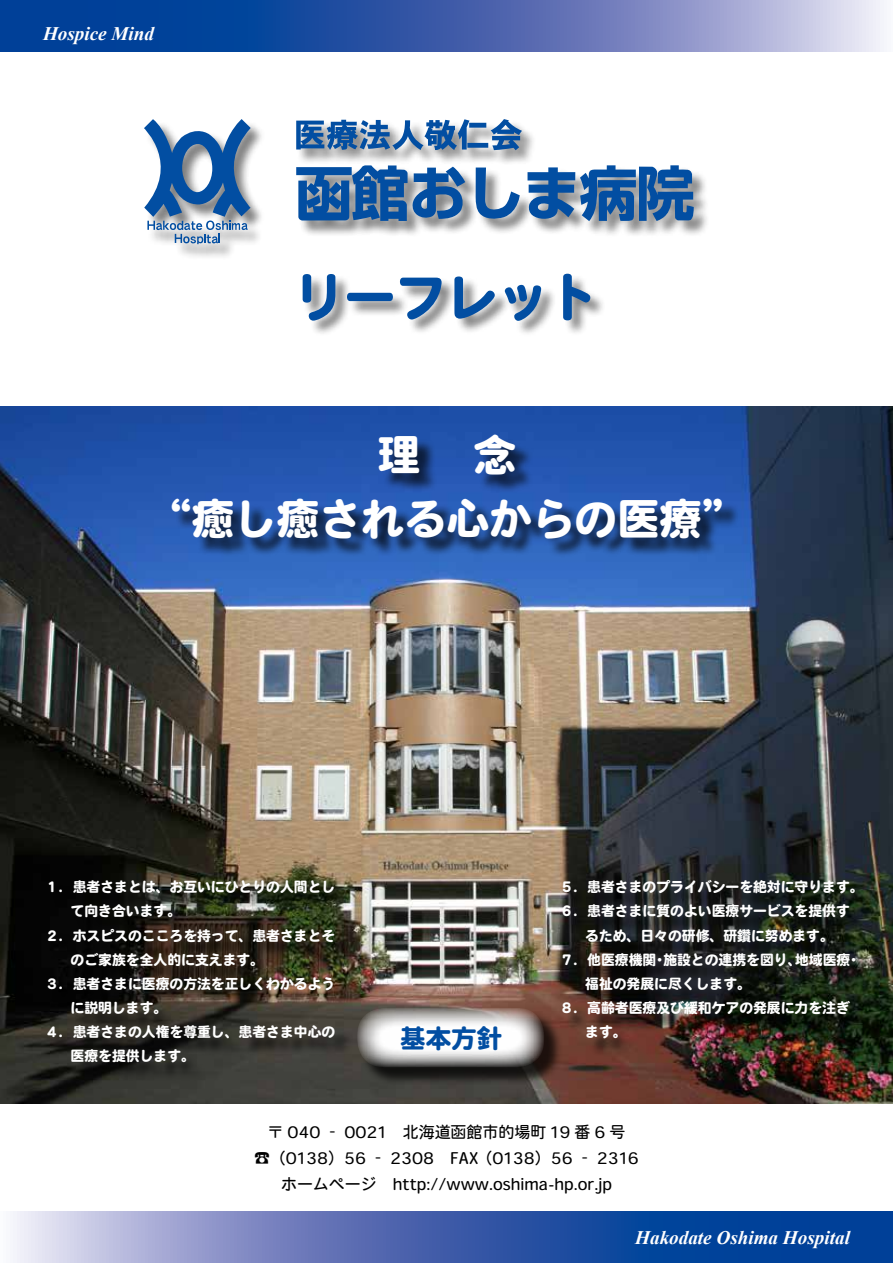
<style>
.page{position:relative;width:893px;height:1263px;background:#fff}
.page>*{position:absolute;margin:0;border:0;box-sizing:border-box;transform-origin:0 0}
.t1{font:51px "Heisei Maru Go Std W8";color:#024ea2}
.t2{font:42.45px/63.8px "Heisei Maru Go Std W8";color:#fff;text-align:center}
.t3{font:25.5px "Heisei Maru Go Std W8";color:#024ea2}
.t4{font:italic 700 19.2px "Times New Roman";color:#fff}
.t5{font:15.9px/25.5px "Heisei Maru Go Std W4";color:#000;text-align:center}
.t6{font:13.8px "Heisei Maru Go Std W8";color:#fff}
</style>
<div class="page">
<svg style="left:0;top:0;width:884px;height:51px;background:#4d6eb2"></svg>
<svg style="left:13px;top:1212px;width:880px;height:51px;background:#4f70b3"></svg>
<img style="left:0;top:406px;width:893px;height:697px">
<div style="left:145px;top:120px;width:565px;height:140px;background:#000;opacity:.5"></div>
<svg style="left:144px;top:119px;width:107px;height:125px"></svg>
<svg style="left:296px;top:119px;width:226px;height:31px"></svg>
<svg style="left:476px;top:168px;width:44px;height:52px"></svg>
<svg style="left:527px;top:165px;width:167px;height:56px;background:#4d7bae"></svg>
<svg style="left:296px;top:165px;width:169px;height:56px;background:#4878ac"></svg>
<div style="left:303px;top:275px;width:304px;height:62px;background:#000;opacity:.5"></div>
<div style="left:359px;top:1010px;width:204px;height:76px;background:#000;opacity:.75"></div>
<svg style="left:357px;top:1008px;width:187px;height:59px"></svg>
<div style="left:175px;top:438px;width:565px;height:119px;background:#000;opacity:.75"></div>
<div style="left:51px;top:883px;width:302px;height:198px;background:#000;opacity:.75"></div>
<div style="left:566px;top:883px;width:308px;height:173px;background:#000;opacity:.75"></div>
<h3 class="t4" style="left:43px;top:21px;width:113px">Hospice Mind</h3>
<h1 class="t1" style="left:293px;top:269px;width:308px">リーフレット</h1>
<h2 class="t2" style="left:149px;top:425px;width:597px">理 念<br>“癒し癒される心からの医療”</h2>
<p class="t6" style="left:45px;top:879px;width:292px">１．患者さまとは、お互いにひとりの人間とし</p>
<p class="t6" style="left:71px;top:903px;width:112px">て向き合います。</p>
<p class="t6" style="left:45px;top:928px;width:292px">２．ホスピスのこころを持って、患者さまとそ</p>
<p class="t6" style="left:71px;top:952px;width:195px">のご家族を全人的に支えます。</p>
<p class="t6" style="left:45px;top:976px;width:292px">３．患者さまに医療の方法を正しくわかるよう</p>
<p class="t6" style="left:71px;top:1000px;width:98px">に説明します。</p>
<p class="t6" style="left:45px;top:1024px;width:292px">４．患者さまの人権を尊重し、患者さま中心の</p>
<p class="t6" style="left:71px;top:1048px;width:126px">医療を提供します。</p>
<p class="t6" style="left:560px;top:879px;width:306px">５．患者さまのプライバシーを絶対に守ります。</p>
<p class="t6" style="left:560px;top:903px;width:292px">６．患者さまに質のよい医療サービスを提供す</p>
<p class="t6" style="left:585px;top:928px;width:250px">るため、日々の研修、研鑽に努めます。</p>
<p class="t6" style="left:560px;top:952px;width:303px">７．他医療機関・施設との連携を図り、地域医療・</p>
<p class="t6" style="left:585px;top:976px;width:167px">福祉の発展に尽くします。</p>
<p class="t6" style="left:560px;top:1000px;width:292px">８．高齢者医療及び緩和ケアの発展に力を注ぎ</p>
<h3 class="t3" style="left:400px;top:1025px;width:104px">基本方針</h3>
<p class="t6" style="left:585px;top:1024px;width:43px">ます。</p>
<p class="t5" style="left:254px;top:1120px;width:386px">〒 040 ‐ 0021　北海道函館市的場町 19 番 6 号<br>☎（0138）56 ‐ 2308　FAX （0138）56 ‐ 2316ホームページ　http://www.oshima-hp.or.jp</p>
<h3 class="t4" style="left:635px;top:1224px;width:216px">Hakodate Oshima Hospital</h3>
</div>
